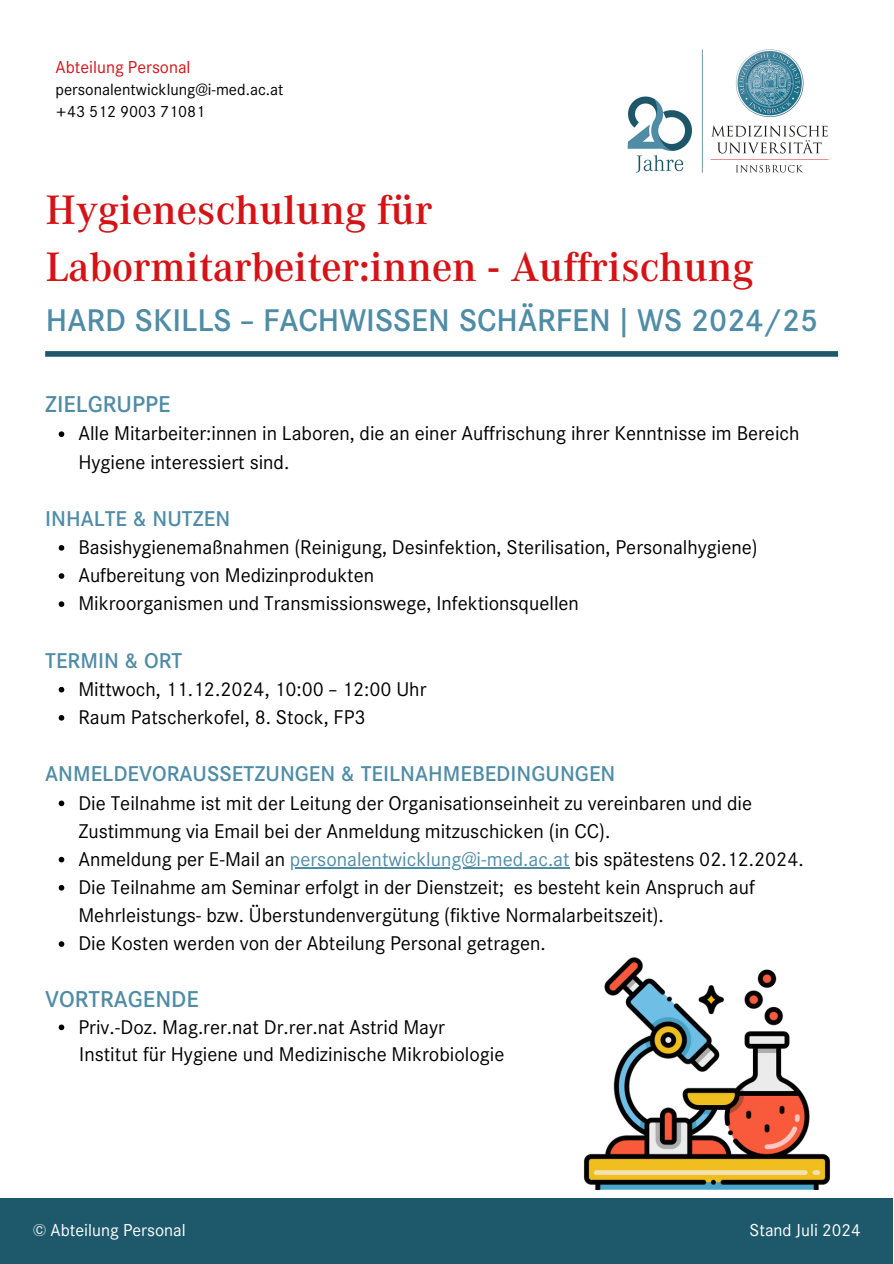
<style>
.page{position:relative;width:894px;height:1264px;background:#fff}
.page>*{position:absolute;margin:0;border:0;box-sizing:border-box;transform-origin:0 0}
.t1{font:500 40.35px/56.2px "Corporate A";color:#d51317}
.t2{font:500 30.75px "Corporate S";color:#4f8ca6}
.t3{font:500 22.5px "Corporate S";color:#4f8ca6}
.t4{font:500 21px "Corporate S";color:#4f8ca6}
.t5{font:19.5px/28.2px "Corporate S";color:#000}
.t6{font:16.95px "Corporate S";color:#fff}
.t7{font:16.95px "Corporate S";color:#d51317}
.t8{font:15.9px "Corporate S";color:#000}
.s1{color:#4f8ca6}
</style>
<div class="page">
<div style="left:45px;top:351px;width:792px;height:6px;background:#1d596b"></div>
<div style="left:0;top:1197px;width:892px;height:66px;background:#1d596b"></div>
<svg style="left:59px;top:431px;width:5px;height:6px"></svg>
<svg style="left:59px;top:545px;width:5px;height:5px"></svg>
<svg style="left:59px;top:573px;width:5px;height:6px"></svg>
<svg style="left:59px;top:601px;width:5px;height:6px"></svg>
<svg style="left:59px;top:687px;width:5px;height:5px"></svg>
<svg style="left:59px;top:715px;width:5px;height:5px"></svg>
<svg style="left:59px;top:800px;width:5px;height:6px"></svg>
<svg style="left:59px;top:856px;width:5px;height:6px"></svg>
<hr style="left:290px;top:867px;width:279px;height:1px;background:#4f8ca6">
<svg style="left:59px;top:885px;width:5px;height:5px"></svg>
<svg style="left:59px;top:941px;width:5px;height:5px"></svg>
<svg style="left:59px;top:1024px;width:5px;height:6px"></svg>
<img style="left:583px;top:957px;width:246px;height:232px">
<img style="left:627px;top:49px;width:202px;height:124px">
<h4 class="t7" style="left:56px;top:57px;width:136px">Abteilung Personal</h4>
<p class="t8" style="left:56px;top:80px;width:229px">personalentwicklung@i-med.ac.at</p>
<p class="t8" style="left:56px;top:102px;width:151px">+43 512 9003 71081</p>
<h3 class="t1" style="left:46px;top:182px;width:709px">Hygieneschulung für<br>Labormitarbeiter:innen - Auffrischung</h3>
<p class="t2" style="left:46px;top:302px;width:773px">HARD SKILLS – FACHWISSEN SCHÄRFEN | WS 2024/25</p>
<p class="t3" style="left:45px;top:391px;width:127px">ZIELGRUPPE</p>
<p class="t5" style="left:78px;top:419px;width:722px">Alle Mitarbeiter:innen in Laboren, die an einer Auffrischung ihrer Kenntnisse im Bereich<br>Hygiene interessiert sind.</p>
<p class="t4" style="left:45px;top:506px;width:186px">INHALTE &amp; NUTZEN</p>
<h1 class="t5" style="left:78px;top:533px;width:680px">Basishygienemaßnahmen (Reinigung, Desinfektion, Sterilisation, Personalhygiene)</h1>
<h2 class="t5" style="left:78px;top:561px;width:297px">Aufbereitung von Medizinprodukten</h2>
<h3 class="t5" style="left:78px;top:589px;width:502px">Mikroorganismen und Transmissionswege, Infektionsquellen</h3>
<p class="t4" style="left:45px;top:648px;width:139px">TERMIN &amp; ORT</p>
<h3 class="t5" style="left:78px;top:675px;width:349px">Mittwoch, 11.12.2024, 10:00 – 12:00 Uhr</h3>
<p class="t5" style="left:78px;top:703px;width:289px">Raum Patscherkofel, 8. Stock, FP3</p>
<p class="t4" style="left:45px;top:761px;width:571px">ANMELDEVORAUSSETZUNGEN &amp; TEILNAHMEBEDINGUNGEN</p>
<p class="t5" style="left:78px;top:788px;width:675px">Die Teilnahme ist mit der Leitung der Organisationseinheit zu vereinbaren und die<br>Zustimmung via Email bei der Anmeldung mitzuschicken (in CC).</p>
<h3 class="t5" style="left:78px;top:845px;width:726px">Anmeldung per E-Mail an <span class="s1">personalentwicklung@i-med.ac.at</span> bis spätestens 02.12.2024.</h3>
<p class="t5" style="left:78px;top:873px;width:427px">Die Teilnahme am Seminar erfolgt in der Dienstzeit;</p>
<p class="t5" style="left:78px;top:873px;width:678px;text-indent:435px">es besteht kein Anspruch auf<br>Mehrleistungs- bzw. Überstundenvergütung (fiktive Normalarbeitszeit).<br>Die Kosten werden von der Abteilung Personal getragen.</p>
<h3 class="t3" style="left:45px;top:985px;width:155px">VORTRAGENDE</h3>
<p class="t5" style="left:78px;top:1012px;width:368px">Priv.-Doz. Mag.rer.nat Dr.rer.nat Astrid Mayr</p>
<p class="t5" style="left:79px;top:1039px;width:426px">Institut für Hygiene und Medizinische Mikrobiologie</p>
<p class="t6" style="left:33px;top:1220px;width:154px">© Abteilung Personal</p>
<p class="t6" style="left:749px;top:1220px;width:113px">Stand Juli 2024</p>
</div>
